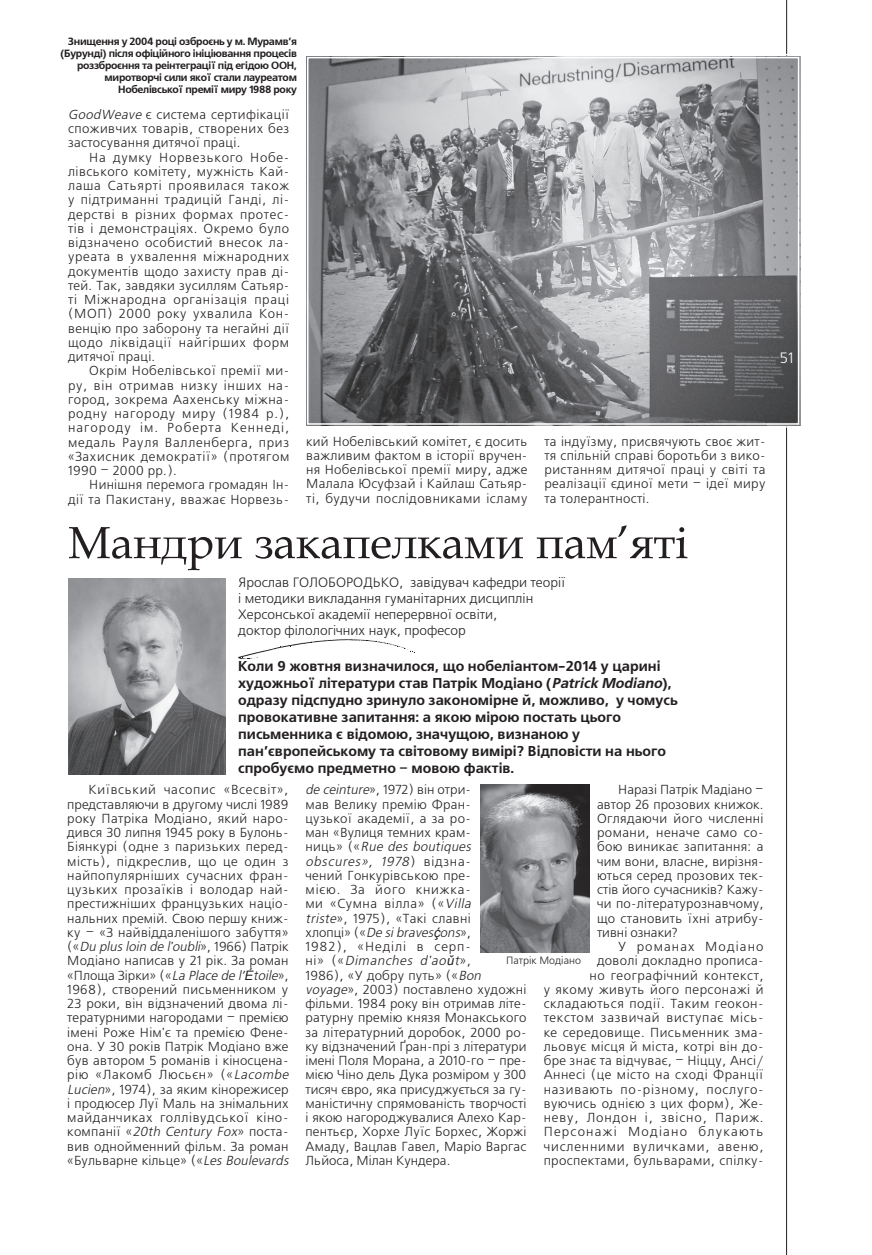
<style>
.page{position:relative;width:872px;height:1255px;background:#fff}
.page>*{position:absolute;margin:0;border:0;box-sizing:border-box;transform-origin:0 0}
.foto{font:15px "Free Set C";color:#fff}
.vrez{font:700 14.25px/17.1px "Free Set C";color:#231f20}
.author{font:13.5px/16.2px "Free Set C";color:#231f20}
.text_freeset{font:13.05px/14.2px "Free Set C";letter-spacing:.02em;color:#231f20;text-align:justify}
.text_freeset-2{font:13.05px/14.2px "Free Set C";letter-spacing:.04em;color:#231f20;text-align:right}
.foto-2{font:700 10.5px/12px "Free Set C";letter-spacing:-.03em;color:#231f20;text-align:right}
.foto-3{font:10.5px "Free Set C";color:#231f20}
.s1{font-style:italic}
.s2{font-family:"Arial";font-style:italic}
</style>
<div class="page">
<svg style="left:786px;top:0;width:1px;height:1254px"></svg>
<svg style="left:69px;top:525px;width:618px;height:45px"></svg>
<img style="left:68px;top:578px;width:157px;height:196px">
<img style="left:481px;top:784px;width:108px;height:168px">
<svg style="left:306px;top:53px;width:495px;height:375px;background:#8e8f92"></svg>
<svg style="left:238px;top:639px;width:175px;height:20px"></svg>
<p class="foto-2" style="left:60px;top:36px;width:238px">Знищення у 2004 році озброєнь у м. Мурамв’я (Бурунді) після офіційного ініціювання процесів роззброєння та реінтеграції під егідою ООН, миротворчі сили якої стали лауреатом Нобелівської премії миру 1988 року</p>
<p class="text_freeset" style="left:68px;top:108px;width:223px"><span class="s1">GoodWeave</span> є система сертифікації споживчих товарів, створених без застосування дитячої праці.</p>
<p class="text_freeset" style="left:68px;top:150px;width:223px;text-indent:21px">На думку Норвезького Нобе&shy;лівського комітету, мужність Кай&shy;лаша Сатьярті проявилася також у підтриманні традицій Ганді, лі&shy;дерстві в різних формах протес&shy;тів і демонстраціях. Окремо було відзначено особистий внесок ла&shy;уреата в ухвалення міжнародних документів щодо захисту прав ді&shy;тей. Так, завдяки зусиллям Сатьяр&shy;ті Міжнародна організація праці (МОП) 2000 року ухвалила Кон&shy;венцію про заборону та негайні дії щодо ліквідації найгірших форм дитячої праці.</p>
<p class="text_freeset" style="left:68px;top:364px;width:223px;text-indent:21px">Окрім Нобелівської премії ми&shy;ру, він отримав низку інших на&shy;город, зокрема Аахенську міжна&shy;родну нагороду миру (1984 р.), нагороду ім. Роберта Кеннеді, медаль Рауля Валленберга, приз «Захисник демократії» (протягом 1990 – 2000 рр.).</p>
<p class="text_freeset" style="left:68px;top:478px;width:223px;text-align:right">Нинішня перемога громадян Ін-<br>дії та Пакистану, вважає Норвезь-</p>
<p class="text_freeset" style="left:306px;top:434px;width:223px">кий Нобелівський комітет, є досить важливим фактом в історії вручен&shy;ня Нобелівської премії миру, адже Малала Юсуфзай і Кайлаш Сатьяр&shy;ті, будучи послідовниками ісламу</p>
<p class="text_freeset" style="left:544px;top:434px;width:223px">та індуїзму, присвячують своє жит&shy;тя спільній справі боротьби з вико&shy;ристанням дитячої праці у світі та реалізації єдиної мети – ідеї миру та толерантності.</p>
<p class="foto" style="left:779px;top:349px;width:15px">51</p>
<p class="author" style="left:238px;top:574px;width:329px">Ярослав ГОЛОБОРОДЬКО, завідувач кафедри теорії і методики викладання гуманітарних дисциплін</p>
<p class="author" style="left:238px;top:607px;width:261px">Херсонської академії неперервної освіти,</p>
<p class="author" style="left:238px;top:623px;width:229px">доктор філологічних наук, професор</p>
<p class="vrez" style="left:238px;top:657px;width:441px">Коли 9 жовтня визначилося, що нобеліантом-2014 у царині художньої літератури став Патрік Модіано (<span class="s1">Patrick Modiano</span>), одразу підспудно зринуло закономірне й, можливо, у чомусь провокативне запитання: а якою мірою постать цього письменника є відомою, значущою, визнаною у пан’європейському та світовому вимірі? Відповісти на нього спробуємо предметно – мовою фактів.</p>
<p class="text_freeset" style="left:67px;top:783px;width:226px;text-align:left;text-indent:21px">Київський часопис «Всесвіт», представляючи в другому числі 1989 року Патріка Модіано, який наро&shy;дився 30 липня 1945 року в Булонь-Біянкурі (одне з паризьких перед&shy;мість), підкреслив, що це один з найпопулярніших сучасних фран&shy;цузьких прозаїків і володар най&shy;престижніших французьких націо&shy;нальних премій. Свою першу книж&shy;ку – «З найвіддаленішого забуття» ( « <span class="s1">Du plus loin de l'oubli</span>» , 1 9 6 6 ) П а т р і к Модіано написав у 21 рік. За роман « П л о ща З і р ки » ( « <span class="s1">La Place de l’</span><span class="s2">É</span><span class="s1">toile</span>» , 1968), створений письменником у 23 роки, він відзначений двома лі&shy;тературними нагородами – премією імені Роже Нім'є та премією Фене&shy;она. У 30 років Патрік Модіано вже був автором 5 романів і кіносцена&shy;рію «Лакомб Люсьєн» («<span class="s1">Lacombe Lucien</span>», 1974), за яким кінорежисер і продюсер Луї Маль на знімальних майданчиках голлівудської кіно&shy;компанії «<span class="s1">20th Century Fox</span>» поста&shy;вив однойменний фільм. За роман «Бульварне кільце» («<span class="s1">Les Boulevards</span></p>
<p class="text_freeset" style="left:305px;top:783px;width:223px;text-align:left"><span class="s1">de ceinture</span>», 1972) він отри-<br>мав Велику премію Фран-<br>цузької академії, а за ро-<br>ман «Вулиця темних крам-<br>н и ц ь » ( « <span class="s1">Rue des boutiques obscures», 1978</span>) в і д з н а -<br>чений Гонкурівською пре-<br>мією. За його книжка-<br>ми «Сумна вілла» («<span class="s1">Villa<br>triste</span>», 1975), «Такі славні<br>хл о п ц і » ( « <span class="s1">De sibraves</span><span class="s2">ḉ</span><span class="s1">ons</span>» ,<br>1982), «Неділі в серп-<br>н і » ( « <span class="s1">Dimanches d'ao</span><span class="s2">ǔ</span><span class="s1">t</span>» ,<br>1986), «У добру путь» («<span class="s1">Bon voyage</span>», 2003) поставлено художні фільми. 1984 року він отримав літе&shy;ратурну премію князя Монакського за літературний доробок, 2000 ро&shy;ку відзначений Ґран- прі з літератури імені Поля Морана, а 2010- го – пре&shy;мією Чіно дель Дука розміром у 300 тисяч євро, яка присуджується за гу&shy;маністичну спрямованість творчості і якою нагороджувалися Алехо Кар&shy;пентьєр, Хорхе Луїс Борхес, Жоржі<br>Амаду, Вацлав Гавел, Маріо Варгас<br>Льйоса, Мілан Кундера.</p>
<p class="text_freeset" style="left:597px;top:783px;width:168px;text-indent:21px">Наразі Патрік Мадіано – автор 26 прозових книжок.<br>Оглядаючи його численні романи, неначе само со&shy;бою виникає запитання: а чим вони, власне, вирізня&shy;ються серед прозових тек&shy;стів його сучасників? Кажу&shy;чи по-літературознавчому, що становить їхні атрибу&shy;тивні ознаки?</p>
<p class="text_freeset-2" style="left:544px;top:940px;width:221px">У романах Модіано<br>доволі докладно прописа-<br>но географічний контекст,<br>у якому живуть його персонажі й складаються події. Таким геокон&shy;текстом зазвичай виступає місь&shy;ке середовище. Письменник зма&shy;льовує місця й міста, котрі він до&shy;бре знає та відчуває, – Ніццу, Ансі/<br>Аннесі (це місто на сході Франції називають по- різному, послуго&shy;вуючись однією з цих форм), Же&shy;неву, Лондон і, звісно, Париж.<br>Персонажі Модіано блукають численними вуличками, авеню, проспектами, бульварами, спілку-</p>
<p class="foto-3" style="left:506px;top:954px;width:76px">Патрік Модіано</p>
</div>
